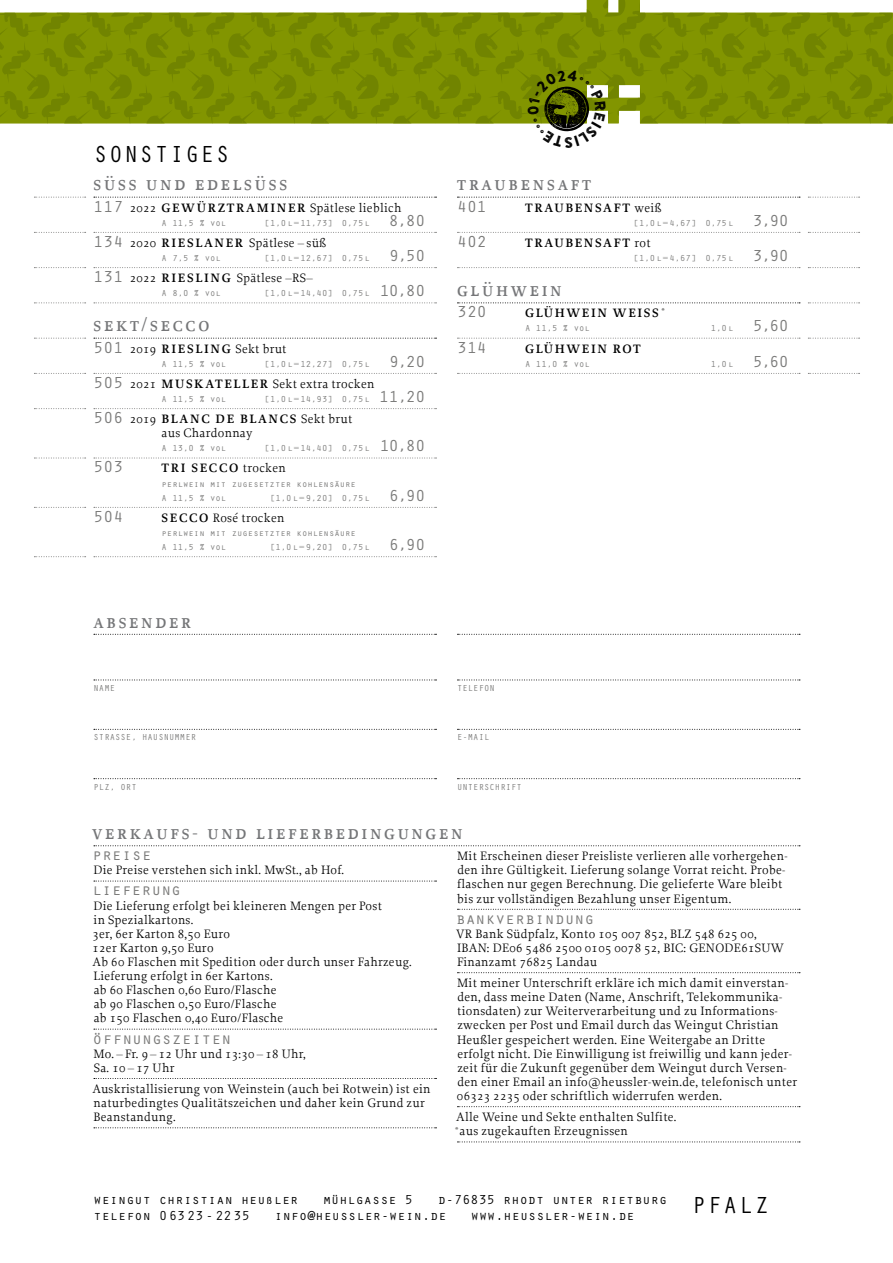
<style>
.page{position:relative;width:893px;height:1263px;background:#fff}
.page>*{position:absolute;margin:0;border:0;box-sizing:border-box;transform-origin:0 0}
.t1{font:24px "Orator Std";letter-spacing:.035em;color:#000}
.t2{font:21px "Proforma Medium SC";letter-spacing:.13em;color:#757678}
.t3{font:16.5px "Orator Std";color:#7a7a79}
.t4{font:13.5px "Orator Std";letter-spacing:.005em;color:#000}
.t5{font:12.75px/14.1px "Proforma";letter-spacing:.025em;color:#000}
.t6{font:12.75px "Proforma Semi Bold SC";letter-spacing:.13em;color:#000}
.t7{font:9px/14.1px "Orator Std";color:#7a7a79}
.s1{font-family:"Orator Std";font-size:16.5px;color:#7a7a79}
.s2{font-family:"Proforma Semi Bold SC"}
.s3{font-size:16.5px}
.s4{font-family:"Proforma"}
.s5{font-size:24px}
</style>
<div class="page">
<svg style="left:94px;top:197px;width:342px;height:1px"></svg>
<svg style="left:94px;top:232px;width:342px;height:1px"></svg>
<svg style="left:94px;top:267px;width:342px;height:1px"></svg>
<svg style="left:94px;top:302px;width:342px;height:1px"></svg>
<svg style="left:94px;top:338px;width:342px;height:1px"></svg>
<svg style="left:94px;top:373px;width:342px;height:1px"></svg>
<svg style="left:94px;top:408px;width:342px;height:1px"></svg>
<svg style="left:94px;top:458px;width:342px;height:1px"></svg>
<svg style="left:94px;top:507px;width:342px;height:1px"></svg>
<svg style="left:94px;top:556px;width:342px;height:1px"></svg>
<svg style="left:457px;top:197px;width:343px;height:1px"></svg>
<svg style="left:457px;top:232px;width:343px;height:1px"></svg>
<svg style="left:457px;top:267px;width:343px;height:1px"></svg>
<svg style="left:457px;top:302px;width:343px;height:1px"></svg>
<svg style="left:457px;top:338px;width:343px;height:1px"></svg>
<svg style="left:457px;top:373px;width:343px;height:1px"></svg>
<svg style="left:94px;top:634px;width:342px;height:1px"></svg>
<svg style="left:94px;top:680px;width:342px;height:1px"></svg>
<svg style="left:94px;top:729px;width:342px;height:1px"></svg>
<svg style="left:94px;top:778px;width:342px;height:1px"></svg>
<svg style="left:457px;top:634px;width:343px;height:1px"></svg>
<svg style="left:457px;top:680px;width:343px;height:1px"></svg>
<svg style="left:457px;top:729px;width:343px;height:1px"></svg>
<svg style="left:457px;top:778px;width:343px;height:1px"></svg>
<svg style="left:34px;top:197px;width:52px;height:1px"></svg>
<svg style="left:34px;top:232px;width:52px;height:1px"></svg>
<svg style="left:34px;top:267px;width:52px;height:1px"></svg>
<svg style="left:34px;top:302px;width:52px;height:1px"></svg>
<svg style="left:34px;top:338px;width:52px;height:1px"></svg>
<svg style="left:34px;top:373px;width:52px;height:1px"></svg>
<svg style="left:34px;top:408px;width:52px;height:1px"></svg>
<svg style="left:34px;top:458px;width:52px;height:1px"></svg>
<svg style="left:34px;top:507px;width:52px;height:1px"></svg>
<svg style="left:34px;top:556px;width:52px;height:1px"></svg>
<svg style="left:808px;top:197px;width:52px;height:1px"></svg>
<svg style="left:808px;top:232px;width:52px;height:1px"></svg>
<svg style="left:808px;top:267px;width:52px;height:1px"></svg>
<svg style="left:808px;top:302px;width:52px;height:1px"></svg>
<svg style="left:808px;top:338px;width:52px;height:1px"></svg>
<svg style="left:808px;top:373px;width:52px;height:1px"></svg>
<svg style="left:94px;top:845px;width:706px;height:1px"></svg>
<svg style="left:94px;top:881px;width:342px;height:1px"></svg>
<svg style="left:94px;top:1029px;width:342px;height:1px"></svg>
<svg style="left:94px;top:1078px;width:342px;height:1px"></svg>
<svg style="left:94px;top:1127px;width:342px;height:1px"></svg>
<svg style="left:457px;top:909px;width:343px;height:1px"></svg>
<svg style="left:457px;top:972px;width:343px;height:1px"></svg>
<svg style="left:457px;top:1106px;width:343px;height:1px"></svg>
<svg style="left:457px;top:1141px;width:343px;height:1px"></svg>
<svg style="left:0;top:0;width:893px;height:132px"></svg>
<h1 class="t1" style="left:94px;top:137px;width:138px">SONSTIGES</h1>
<h2 class="t2" style="left:94px;top:172px;width:195px">süss und edelsüss</h2>
<p class="t5" style="left:94px;top:201px;width:309px"><span class="s1">117</span> 2022 <span class="s2">GEWÜRZTRAMINER</span> Spätlese lieblich</p>
<p class="t7" style="left:162px;top:215px;width:66px">A 11,5 % vol</p>
<p class="t7" style="left:265px;top:215px;width:162px">[1,0l=11,73] 0,75l <span class="s3">8,80</span></p>
<p class="t5" style="left:94px;top:236px;width:234px"><span class="s1">134</span> 2020 <span class="s2">RIESLANER</span> Spätlese – süß</p>
<p class="t7" style="left:162px;top:250px;width:61px">A 7,5 % vol</p>
<p class="t7" style="left:265px;top:250px;width:162px">[1,0l=12,67] 0,75l <span class="s3">9,50</span></p>
<p class="t5" style="left:94px;top:271px;width:221px"><span class="s1">131</span> 2022 <span class="s2">RIESLING</span> Spätlese –RS–</p>
<p class="t7" style="left:162px;top:286px;width:61px">A 8,0 % vol</p>
<p class="t7" style="left:265px;top:286px;width:162px">[1,0l=14,40] 0,75l <span class="s3">10,80</span></p>
<h2 class="t2" style="left:94px;top:313px;width:117px">sekt/secco</h2>
<p class="t5" style="left:94px;top:342px;width:194px"><span class="s1">501</span> 2019 <span class="s2">RIESLING</span> Sekt brut</p>
<p class="t7" style="left:162px;top:356px;width:66px">A 11,5 % vol</p>
<p class="t7" style="left:265px;top:356px;width:162px">[1,0l=12,27] 0,75l <span class="s3">9,20</span></p>
<p class="t5" style="left:94px;top:377px;width:283px"><span class="s1">505</span> 2021 <span class="s2">MUSKATELLER</span> Sekt extra trocken</p>
<p class="t7" style="left:162px;top:391px;width:66px">A 11,5 % vol</p>
<p class="t7" style="left:265px;top:391px;width:162px">[1,0l=14,93] 0,75l <span class="s3">11,20</span></p>
<p class="t6" style="left:94px;top:412px;width:260px"><span class="s1">506</span> <span class="s4">2019</span> BLANC DE BLANCS <span class="s4">Sekt brut</span></p>
<p class="t5" style="left:162px;top:426px;width:92px">aus Chardonnay</p>
<p class="t7" style="left:162px;top:441px;width:66px">A 13,0 % vol</p>
<p class="t7" style="left:265px;top:441px;width:162px">[1,0l=14,40] 0,75l <span class="s3">10,80</span></p>
<p class="t3" style="left:94px;top:455px;width:31px">503</p>
<p class="t6" style="left:162px;top:461px;width:126px">TRI SECCO <span class="s4">trocken</span></p>
<p class="t7" style="left:162px;top:476px;width:196px">perlwein mit zugesetzter kohlensäure<br>A 11,5 % vol</p>
<p class="t7" style="left:270px;top:490px;width:157px">[1,0l=9,20] 0,75l <span class="s3">6,90</span></p>
<p class="t3" style="left:94px;top:504px;width:31px">504</p>
<p class="t5" style="left:162px;top:511px;width:124px"><span class="s2">SECCO</span> Rosé trocken</p>
<p class="t7" style="left:162px;top:525px;width:196px">perlwein mit zugesetzter kohlensäure<br>A 11,5 % vol</p>
<p class="t7" style="left:270px;top:539px;width:157px">[1,0l=9,20] 0,75l <span class="s3">6,90</span></p>
<h2 class="t2" style="left:94px;top:609px;width:99px">absender</h2>
<p class="t7" style="left:94px;top:680px;width:23px">NAME</p>
<p class="t7" style="left:94px;top:730px;width:104px">STRASSE, HAUSNUMMER</p>
<h2 class="t2" style="left:457px;top:172px;width:136px">traubensaft</h2>
<p class="t3" style="left:457px;top:194px;width:31px">401</p>
<p class="t6" style="left:525px;top:201px;width:138px">TRAUBENSAFT <span class="s4">weiß</span></p>
<p class="t7" style="left:634px;top:215px;width:157px">[1,0l=4,67] 0,75l <span class="s3">3,90</span></p>
<p class="t3" style="left:457px;top:229px;width:31px">402</p>
<p class="t6" style="left:525px;top:236px;width:127px">TRAUBENSAFT <span class="s4">rot</span></p>
<p class="t7" style="left:634px;top:250px;width:157px">[1,0l=4,67] 0,75l <span class="s3">3,90</span></p>
<h2 class="t2" style="left:457px;top:278px;width:106px">glühwein</h2>
<p class="t3" style="left:457px;top:300px;width:31px">320</p>
<p class="t6" style="left:525px;top:306px;width:142px">GLÜHWEIN WEISS<sup>*</sup></p>
<p class="t7" style="left:525px;top:321px;width:66px">A 11,5 % vol</p>
<p class="t7" style="left:711px;top:321px;width:80px">1,0l <span class="s3">5,60</span></p>
<p class="t3" style="left:457px;top:335px;width:31px">314</p>
<p class="t6" style="left:525px;top:342px;width:117px">GLÜHWEIN ROT</p>
<p class="t7" style="left:525px;top:356px;width:66px">A 11,0 % vol</p>
<p class="t7" style="left:711px;top:356px;width:80px">1,0l <span class="s3">5,60</span></p>
<p class="t7" style="left:457px;top:680px;width:39px">TELEFON</p>
<p class="t7" style="left:457px;top:730px;width:34px">E-MAIL</p>
<p class="t7" style="left:457px;top:779px;width:66px">UNTERSCHRIFT</p>
<h2 class="t2" style="left:92px;top:821px;width:372px">verkaufs- und lieferbedingungen</h2>
<p class="t3" style="left:92px;top:843px;width:61px">preise</p>
<p class="t5" style="left:93px;top:863px;width:252px">Die Preise verstehen sich inkl. MwSt., ab Hof.</p>
<p class="t3" style="left:92px;top:878px;width:91px">lieferung</p>
<p class="t5" style="left:92px;top:899px;width:321px">Die Lieferung erfolgt bei kleineren Mengen per Post<br>in Spezialkartons.<br>3er, 6er Karton 8,50 Euro<br>12er Karton 9,50 Euro<br>Ab 60 Flaschen mit Spedition oder durch unser Fahrzeug.<br>Lieferung erfolgt in 6er Kartons.<br>ab 60 Flaschen 0,60 Euro/Flasche<br>ab 90 Flaschen 0,50 Euro/Flasche<br>ab 150 Flaschen 0,40 Euro/Flasche</p>
<p class="t3" style="left:93px;top:1026px;width:140px">öffnungszeiten</p>
<p class="t5" style="left:93px;top:1047px;width:214px">Mo. – Fr. 9 – 12 Uhr und 13:30 – 18 Uhr,<br>Sa. 10 – 17 Uhr</p>
<p class="t5" style="left:93px;top:1082px;width:339px">Auskristallisierung von Weinstein (auch bei Rotwein) ist ein naturbedingtes Qualitätszeichen und daher kein Grund zur<br>Beanstandung.</p>
<p class="t7" style="left:94px;top:779px;width:45px">PLZ, ORT</p>
<p class="t5" style="left:457px;top:849px;width:332px">Mit Erscheinen dieser Preisliste verlieren alle vorhergehen&shy;den ihre Gültigkeit. Lieferung solange Vorrat reicht. Probe&shy;flaschen nur gegen Berechnung. Die gelieferte Ware bleibt bis zur vollständigen Bezahlung unser Eigentum.</p>
<p class="t3" style="left:456px;top:906px;width:140px">bankverbindung</p>
<p class="t5" style="left:456px;top:927px;width:329px">VR Bank Südpfalz, Konto 105 007 852, BLZ 548 625 00,<br>IBAN: DE06 5486 2500 0105 0078 52, BIC: GENODE61SUW<br>Finanzamt 76825 Landau</p>
<p class="t5" style="left:457px;top:976px;width:342px">Mit meiner Unterschrift erkläre ich mich damit einverstan&shy;den, dass meine Daten (Name, Anschrift, Telekommunika&shy;tionsdaten) zur Weiterverarbeitung und zu Informations&shy;zwecken per Post und Email durch das Weingut Christian Heußler gespeichert werden. Eine Weitergabe an Dritte erfolgt nicht. Die Einwilligung ist freiwillig und kann jeder&shy;zeit für die Zukunft gegenüber dem Weingut durch Versen&shy;den einer Email an info@heussler-wein.de, telefonisch unter 06323 2235 oder schriftlich widerrufen werden.</p>
<p class="t5" style="left:454px;top:1110px;width:224px">Alle Weine und Sekte enthalten Sulfite. <sup>*</sup>aus zugekauften Erzeugnissen</p>
<p class="t4" style="left:94px;top:1190px;width:206px">weingut christian heußler</p>
<p class="t4" style="left:323px;top:1190px;width:92px">mühlgasse 5</p>
<p class="t4" style="left:438px;top:1190px;width:333px">d-76835 rhodt unter rietburg <span class="s5">PFALZ</span></p>
<p class="t4" style="left:94px;top:1206px;width:158px">telefon 06323-2235</p>
<p class="t4" style="left:275px;top:1206px;width:173px">info@heussler-wein.de</p>
<p class="t4" style="left:471px;top:1206px;width:165px">www.heussler-wein.de</p>
</div>
